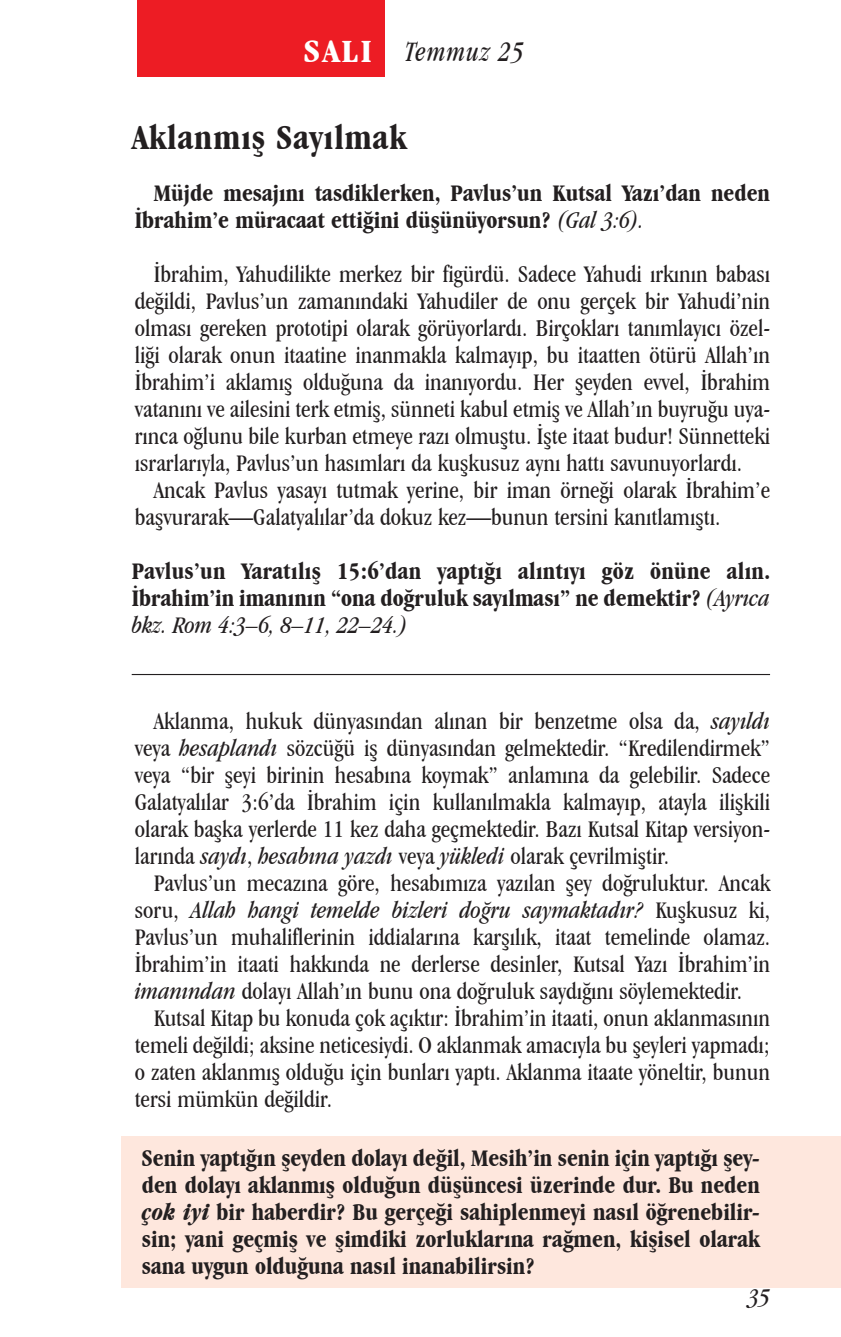
<style>
.page{position:relative;width:841px;height:1337px;background:#fff}
.page>*{position:absolute;margin:0;border:0;box-sizing:border-box;transform-origin:0 0}
.t1{font:700 condensed 36px "Garamond IT Cby BT";letter-spacing:.025em;color:#231f20}
.t2{font:700 condensed 33.75px "Garamond IT Cby BT";color:#fff;scale:1.1 1}
.t3{font:italic condensed 29.25px "Garamond IT Cby BT";letter-spacing:.05em;color:#231f20;scale:.9 1}
.t4{font:condensed 24.75px/27px "Garamond IT Cby BT";color:#231f20;text-align:justify}
.t5{font:700 condensed 24.75px/27px "Garamond IT Cby BT";color:#231f20;text-align:justify}
.t6{font:italic condensed 24.75px "Garamond IT Cby BT";color:#231f20}
.s1{font-weight:400;font-style:italic}
.s2{font-style:italic}
</style>
<div class="page">
<div style="left:137px;top:0;width:248px;height:76px;background:#ed1c24"></div>
<div style="left:121px;top:1135px;width:719px;height:152px;background:#fee7dd"></div>
<hr style="left:132px;top:674px;width:638px;height:1px;background:#231f20">
<h2 class="t2" style="left:304px;top:31px;width:63px">SALI</h2>
<p class="t3" style="left:404px;top:35px;width:134px">Temmuz 25</p>
<h1 class="t1" style="left:132px;top:116px;width:276px">Aklanmış Sayılmak</h1>
<p class="t5" style="left:135px;top:179px;width:636px;text-indent:19px">Müjde mesajını tasdiklerken, Pavlus’un Kutsal Yazı’dan neden<br>İbrahim’e müracaat ettiğini düşünüyorsun? <span class="s1">(Gal 3:6).</span></p>
<p class="t4" style="left:135px;top:260px;width:636px;text-indent:19px">İbrahim, Yahudilikte merkez bir figürdü. Sadece Yahudi ırkının babası değildi, Pavlus’un zamanındaki Yahudiler de onu gerçek bir Yahudi’nin olması gereken prototipi olarak görüyorlardı. Birçokları tanımlayıcı özel&shy;liği olarak onun itaatine inanmakla kalmayıp, bu itaatten ötürü Allah’ın İbrahim’i aklamış olduğuna da inanıyordu. Her şeyden evvel, İbrahim vatanını ve ailesini terk etmiş, sünneti kabul etmiş ve Allah’ın buyruğu uya&shy;rınca oğlunu bile kurban etmeye razı olmuştu. İşte itaat budur! Sünnetteki ısrarlarıyla, Pavlus’un hasımları da kuşkusuz aynı hattı savunuyorlardı.</p>
<p class="t4" style="left:135px;top:476px;width:636px;text-indent:19px">Ancak Pavlus yasayı tutmak yerine, bir iman örneği olarak İbrahim’e başvurarak—Galatyalılar’da dokuz kez—bunun tersini kanıtlamıştı.</p>
<p class="t5" style="left:132px;top:557px;width:639px">Pavlus’un Yaratılış 15:6’dan yaptığı alıntıyı göz önüne alın.<br>İbrahim’in imanının “ona doğruluk sayılması” ne demektir? <span class="s1">(Ayrıca bkz. Rom 4:3–6, 8–11, 22–24.)</span></p>
<p class="t4" style="left:135px;top:707px;width:636px;text-indent:19px">Aklanma, hukuk dünyasından alınan bir benzetme olsa da, <span class="s2">sayıldı </span>veya <span class="s2">hesaplandı</span> sözcüğü iş dünyasından gelmektedir. “Kredilendirmek” veya “bir şeyi birinin hesabına koymak” anlamına da gelebilir. Sadece Galatyalılar 3:6’da İbrahim için kullanılmakla kalmayıp, atayla ilişkili olarak başka yerlerde 11 kez daha geçmektedir. Bazı Kutsal Kitap versiyon&shy;larında <span class="s2">saydı</span>, <span class="s2">hesabına yazdı</span> veya <span class="s2">yükledi</span> olarak çevrilmiştir.</p>
<p class="t4" style="left:135px;top:869px;width:637px;text-indent:19px">Pavlus’un mecazına göre, hesabımıza yazılan şey doğruluktur. Ancak soru, <span class="s2">Allah hangi temelde bizleri doğru saymaktadır?</span> Kuşkusuz ki, Pavlus’un muhaliflerinin iddialarına karşılık, itaat temelinde olamaz.<br>İbrahim’in itaati hakkında ne derlerse desinler, Kutsal Yazı İbrahim’in <span class="s2">imanından</span> dolayı Allah’ın bunu ona doğruluk saydığını söylemektedir.</p>
<p class="t4" style="left:135px;top:1004px;width:636px;text-indent:19px">Kutsal Kitap bu konuda çok açıktır: İbrahim’in itaati, onun aklanmasının temeli değildi; aksine neticesiydi. O aklanmak amacıyla bu şeyleri yapmadı; o zaten aklanmış olduğu için bunları yaptı. Aklanma itaate yöneltir, bunun tersi mümkün değildir.</p>
<p class="t5" style="left:142px;top:1144px;width:619px">Senin yaptığın şeyden dolayı değil, Mesih’in senin için yaptığı şey&shy;den dolayı aklanmış olduğun düşüncesi üzerinde dur. Bu neden <span class="s2">çok iyi</span> bir haberdir? Bu gerçeği sahiplenmeyi nasıl öğrenebilir&shy;sin; yani geçmiş ve şimdiki zorluklarına rağmen, kişisel olarak sana uygun olduğuna nasıl inanabilirsin?</p>
<p class="t6" style="left:748px;top:1282px;width:23px">35</p>
</div>
